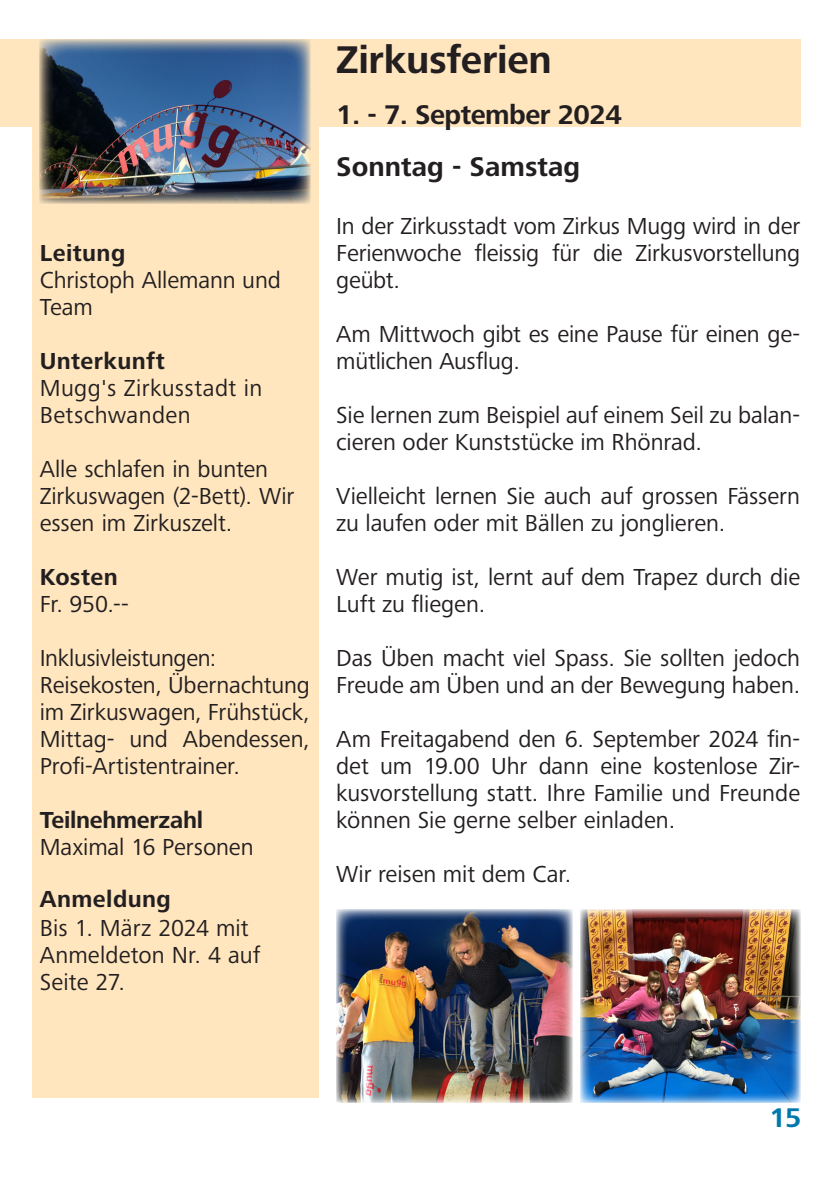
<style>
.page{position:relative;width:840px;height:1191px;background:#fff}
.page>*{position:absolute;margin:0;border:0;box-sizing:border-box;transform-origin:0 0}
.t1{font:700 40px "Zeiss Frutiger Next Pro";letter-spacing:-.01em;color:#231f20}
.t2{font:700 28px "Zeiss Frutiger Next Pro";letter-spacing:-.02em;color:#231f20}
.t3{font:700 28px "Zeiss Frutiger Next Pro";color:#231f20}
.Inhalt-Text{font:700 28px "Zeiss Frutiger Next Pro";color:#0078ae}
.Inhalt-Text-2{font:24px/27px "Zeiss Frutiger Next Pro";letter-spacing:-.005em;color:#231f20}
.Inhalt-Text-3{font:700 24px "Zeiss Frutiger Next Pro";letter-spacing:.015em;color:#231f20}
.Inhalt-Text-4{font:24px/27px "Zeiss Frutiger Next Pro";letter-spacing:.015em;color:#231f20}
.Inhalt-Text-5{font:700 24px "Zeiss Frutiger Next Pro";letter-spacing:-.015em;color:#231f20}
</style>
<div class="page">
<div style="left:33px;top:40px;width:286px;height:1058px;background:#ffe6bf"></div>
<div style="left:0;top:40px;width:799px;height:87px;background:#ffe6bf"></div>
<img style="left:336px;top:909px;width:236px;height:193px">
<img style="left:39px;top:40px;width:271px;height:164px">
<img style="left:580px;top:909px;width:220px;height:193px">
<p class="Inhalt-Text-3" style="left:40px;top:239px;width:87px">Leitung</p>
<p class="Inhalt-Text-2" style="left:40px;top:267px;width:242px">Christoph Allemann und<br>Team</p>
<p class="Inhalt-Text-3" style="left:40px;top:347px;width:127px">Unterkunft</p>
<p class="Inhalt-Text-4" style="left:40px;top:375px;width:224px">Mugg's Zirkusstadt in<br>Betschwanden</p>
<p class="Inhalt-Text-2" style="left:40px;top:456px;width:256px">Alle schlafen in bunten<br>Zirkuswagen (2-Bett). Wir essen im Zirkuszelt.</p>
<p class="Inhalt-Text-3" style="left:40px;top:563px;width:79px">Kosten</p>
<p class="Inhalt-Text-2" style="left:40px;top:591px;width:91px">Fr. 950.--</p>
<p class="Inhalt-Text-2" style="left:40px;top:645px;width:178px">Inklusivleistungen:</p>
<p class="Inhalt-Text-2" style="left:40px;top:672px;width:272px;text-align:justify">Reisekosten, Übernachtung im Zirkuswagen, Frühstück, Mittag- und Abendessen, Profi-Artistentrainer.</p>
<p class="Inhalt-Text-5" style="left:40px;top:806px;width:165px">Teilnehmerzahl</p>
<p class="Inhalt-Text-2" style="left:40px;top:834px;width:215px">Maximal 16 Personen</p>
<p class="Inhalt-Text-3" style="left:40px;top:885px;width:133px">Anmeldung</p>
<p class="Inhalt-Text-2" style="left:40px;top:915px;width:210px">Bis 1. März 2024 mit</p>
<p class="Inhalt-Text-2" style="left:40px;top:942px;width:222px">Anmeldeton Nr. 4 auf</p>
<p class="Inhalt-Text-2" style="left:40px;top:969px;width:87px">Seite 27.</p>
<p class="t1" style="left:336px;top:37px;width:217px">Zirkusferien</p>
<p class="t2" style="left:336px;top:99px;width:287px">1. - 7. September 2024</p>
<p class="t3" style="left:336px;top:151px;width:245px">Sonntag - Samstag</p>
<p class="Inhalt-Text-2" style="left:336px;top:213px;width:465px;text-align:justify">In der Zirkusstadt vom Zirkus Mugg wird in der Ferienwoche fleissig für die Zirkusvorstellung geübt.</p>
<p class="Inhalt-Text-2" style="left:336px;top:321px;width:465px">Am Mittwoch gibt es eine Pause für einen ge&shy;mütlichen Ausflug.</p>
<p class="Inhalt-Text-2" style="left:336px;top:402px;width:465px">Sie lernen zum Beispiel auf einem Seil zu balan&shy;cieren oder Kunststücke im Rhönrad.</p>
<p class="Inhalt-Text-2" style="left:336px;top:483px;width:465px">Vielleicht lernen Sie auch auf grossen Fässern zu laufen oder mit Bällen zu jonglieren.</p>
<p class="Inhalt-Text-2" style="left:336px;top:564px;width:465px">Wer mutig ist, lernt auf dem Trapez durch die<br>Luft zu fliegen.</p>
<p class="Inhalt-Text-2" style="left:336px;top:645px;width:465px">Das Üben macht viel Spass. Sie sollten jedoch<br>Freude am Üben und an der Bewegung haben.</p>
<p class="Inhalt-Text-2" style="left:336px;top:726px;width:465px;text-align:justify">Am Freitagabend den 6. September 2024 fin&shy;det um 19.00 Uhr dann eine kostenlose Zir&shy;kusvorstellung statt. Ihre Familie und Freunde können Sie gerne selber einladen.</p>
<p class="Inhalt-Text-2" style="left:336px;top:861px;width:236px">Wir reisen mit dem Car.</p>
<p class="Inhalt-Text" style="left:769px;top:1102px;width:33px">15</p>
</div>
